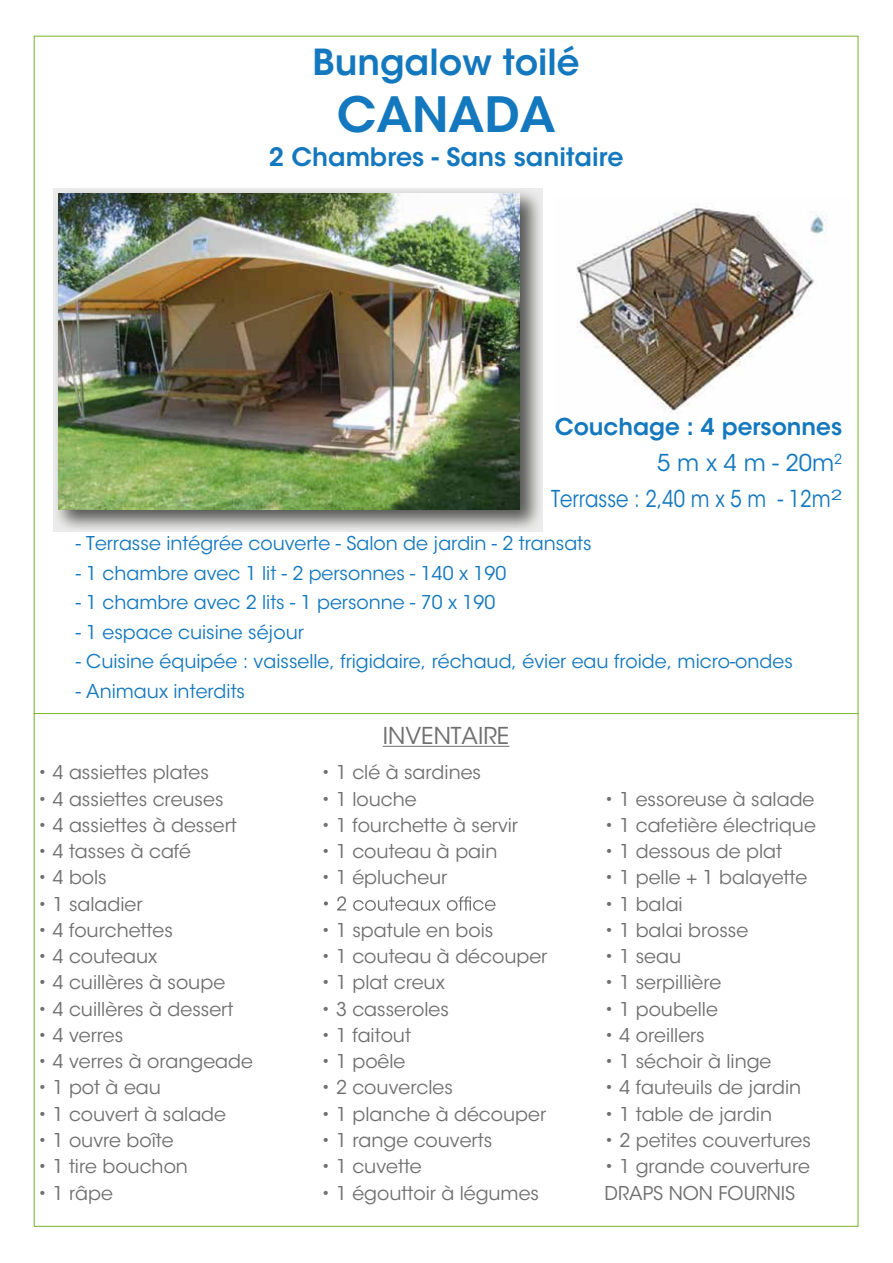
<style>
.page{position:relative;width:893px;height:1263px;background:#fff}
.page>*{position:absolute;margin:0;border:0;box-sizing:border-box;transform-origin:0 0}
.t1{font:600 48.3px "ITC Avant Garde Std";color:#1478be}
.t2{font:600 35.7px "ITC Avant Garde Std";color:#1478be}
.t3{font:600 25.2px "ITC Avant Garde Std";color:#1478be}
.t4{font:23.1px/35.7px "ITC Avant Garde Std";color:#1478be;text-align:right}
.t5{font:23.1px "ITC Avant Garde Std";color:#706f6f}
.t6{font:18.9px/26.2px "ITC Avant Garde Std";color:#706f6f}
.t7{font:18.9px "ITC Avant Garde Std";color:#1478be}
.s1{font-weight:600}
</style>
<div class="page">
<svg style="left:53px;top:188px;width:490px;height:344px;background:#b2b4b1"></svg>
<img style="left:59px;top:194px;width:461px;height:315px">
<svg style="left:324px;top:896px;width:172px;height:15px"></svg>
<hr style="left:383px;top:746px;width:126px;height:1px;background:#706f6f">
<hr style="left:34px;top:713px;width:825px;height:1px;background:#78b32b">
<img style="left:576px;top:203px;width:251px;height:211px">
<h2 class="t2" style="left:313px;top:39px;width:269px">Bungalow toilé</h2>
<h1 class="t1" style="left:337px;top:84px;width:220px">CANADA</h1>
<h3 class="t3" style="left:269px;top:141px;width:356px">2 Chambres - Sans sanitaire</h3>
<p class="t4" style="left:551px;top:409px;width:292px"><span class="s1">Couchage : 4 personnes<br></span>5 m x 4 m - 20m<sup>2<br></sup>Terrasse : 2,40 m x 5 m - 12m<sup>2</sup></p>
<p class="t7" style="left:76px;top:532px;width:518px">- Terrasse intégrée couverte - Salon de jardin - 2 transats</p>
<p class="t7" style="left:76px;top:561px;width:432px">- 1 chambre avec 1 lit - 2 personnes - 140 x 190</p>
<p class="t7" style="left:76px;top:591px;width:421px">- 1 chambre avec 2 lits - 1 personne - 70 x 190</p>
<p class="t7" style="left:76px;top:620px;width:230px">- 1 espace cuisine séjour</p>
<p class="t7" style="left:76px;top:650px;width:719px">- Cuisine équipée : vaisselle, frigidaire, réchaud, évier eau froide, micro-ondes</p>
<p class="t7" style="left:76px;top:679px;width:171px">- Animaux interdits</p>
<p class="t6" style="left:38px;top:759px;width:173px">• 4 assiettes plates</p>
<p class="t6" style="left:38px;top:786px;width:187px">• 4 assiettes creuses</p>
<p class="t6" style="left:38px;top:812px;width:200px">• 4 assiettes à dessert</p>
<p class="t6" style="left:38px;top:838px;width:155px">• 4 tasses à café</p>
<p class="t6" style="left:38px;top:864px;width:70px">• 4 bols</p>
<p class="t6" style="left:38px;top:891px;width:106px">• 1 saladier</p>
<p class="t6" style="left:38px;top:917px;width:136px">• 4 fourchettes</p>
<p class="t6" style="left:38px;top:943px;width:121px">• 4 couteaux</p>
<p class="t6" style="left:38px;top:970px;width:189px">• 4 cuillères à soupe</p>
<p class="t6" style="left:38px;top:996px;width:197px">• 4 cuillères à dessert</p>
<p class="t6" style="left:38px;top:1022px;width:87px">• 4 verres</p>
<p class="t6" style="left:38px;top:1048px;width:217px">• 4 verres à orangeade</p>
<p class="t6" style="left:38px;top:1075px;width:125px">• 1 pot à eau</p>
<p class="t6" style="left:38px;top:1101px;width:190px">• 1 couvert à salade</p>
<p class="t6" style="left:38px;top:1127px;width:137px">• 1 ouvre boîte</p>
<p class="t6" style="left:38px;top:1153px;width:152px">• 1 tire bouchon</p>
<p class="t6" style="left:38px;top:1180px;width:76px">• 1 râpe</p>
<p class="t5" style="left:383px;top:722px;width:128px">INVENTAIRE</p>
<p class="t6" style="left:321px;top:759px;width:161px">• 1 clé à sardines</p>
<p class="t6" style="left:321px;top:786px;width:97px">• 1 louche</p>
<p class="t6" style="left:321px;top:812px;width:198px">• 1 fourchette à servir</p>
<p class="t6" style="left:321px;top:838px;width:178px">• 1 couteau à pain</p>
<p class="t6" style="left:321px;top:865px;width:128px">• 1 éplucheur</p>
<p class="t6" style="left:321px;top:917px;width:174px">• 1 spatule en bois</p>
<p class="t6" style="left:321px;top:943px;width:228px">• 1 couteau à découper</p>
<p class="t6" style="left:321px;top:970px;width:125px">• 1 plat creux</p>
<p class="t6" style="left:321px;top:996px;width:129px">• 3 casseroles</p>
<p class="t6" style="left:321px;top:1022px;width:91px">• 1 faitout</p>
<p class="t6" style="left:321px;top:1048px;width:86px">• 1 poêle</p>
<p class="t6" style="left:321px;top:1075px;width:133px">• 2 couvercles</p>
<p class="t6" style="left:321px;top:1101px;width:226px">• 1 planche à découper</p>
<p class="t6" style="left:321px;top:1127px;width:172px">• 1 range couverts</p>
<p class="t6" style="left:321px;top:1153px;width:102px">• 1 cuvette</p>
<p class="t6" style="left:321px;top:1180px;width:219px">• 1 égouttoir à légumes</p>
<p class="t6" style="left:605px;top:786px;width:211px">• 1 essoreuse à salade</p>
<p class="t6" style="left:605px;top:812px;width:213px">• 1 cafetière électrique</p>
<p class="t6" style="left:605px;top:838px;width:179px">• 1 dessous de plat</p>
<p class="t6" style="left:605px;top:865px;width:204px">• 1 pelle + 1 balayette</p>
<p class="t6" style="left:605px;top:891px;width:80px">• 1 balai</p>
<p class="t6" style="left:605px;top:917px;width:145px">• 1 balai brosse</p>
<p class="t6" style="left:605px;top:943px;width:78px">• 1 seau</p>
<p class="t6" style="left:605px;top:970px;width:118px">• 1 serpillière</p>
<p class="t6" style="left:605px;top:996px;width:115px">• 1 poubelle</p>
<p class="t6" style="left:605px;top:1022px;width:102px">• 4 oreillers</p>
<p class="t6" style="left:605px;top:1048px;width:168px">• 1 séchoir à linge</p>
<p class="t6" style="left:605px;top:1075px;width:198px">• 4 fauteuils de jardin</p>
<p class="t6" style="left:605px;top:1101px;width:169px">• 1 table de jardin</p>
<p class="t6" style="left:605px;top:1127px;width:208px">• 2 petites couvertures</p>
<p class="t6" style="left:605px;top:1153px;width:207px">• 1 grande couverture<br>DRAPS NON FOURNIS</p>
</div>
